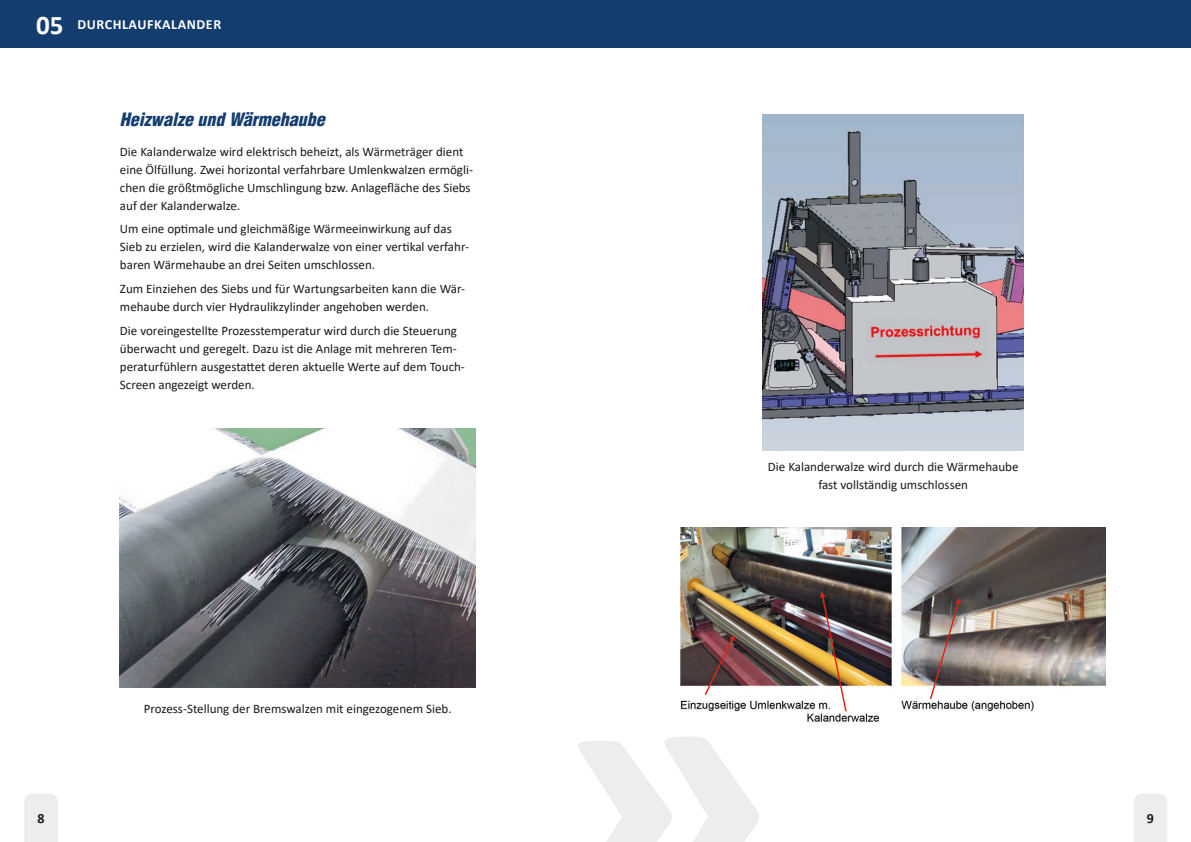
<style>
.page{position:relative;width:1191px;height:842px;background:#fff}
.page>*{position:absolute;margin:0;border:0;box-sizing:border-box;transform-origin:0 0}
.t1{font:italic 900 condensed 18px "Helvetica LT Std";color:#133c6f}
.t2{font:700 14px "Calibri";letter-spacing:.04em;color:#fff}
.t3{font:700 14px "Calibri";color:#1b1819}
.t4{font:13px/18px "Calibri";color:#1b1819}
.s1{font-size:27px}
</style>
<div class="page">
<div style="left:1134px;top:793px;width:33px;height:49px;background:#edeeec"></div>
<div style="left:587px;top:0;width:604px;height:48px;background:#133c6f"></div>
<svg style="left:578px;top:736px;width:181px;height:106px"></svg>
<div style="left:0;top:0;width:604px;height:48px;background:#133c6f"></div>
<div style="left:24px;top:793px;width:34px;height:49px;background:#edeeec"></div>
<img style="left:120px;top:428px;width:355px;height:259px">
<img style="left:762px;top:115px;width:261px;height:336px">
<img style="left:680px;top:527px;width:426px;height:195px">
<p class="t2" style="left:36px;top:15px;width:187px"><span class="s1">05</span> DURCHLAUFKALANDER</p>
<h1 class="t1" style="left:120px;top:108px;width:206px">Heizwalze und Wärmehaube</h1>
<p class="t4" style="left:120px;top:142px;width:354px">Die Kalanderwalze wird elektrisch beheizt, als Wärmeträger dient eine Ölfüllung. Zwei horizontal verfahrbare Umlenkwalzen ermögli&shy;chen die größtmögliche Umschlingung bzw. Anlagefläche des Siebs auf der Kalanderwalze.</p>
<p class="t4" style="left:120px;top:220px;width:351px">Um eine optimale und gleichmäßige Wärmeeinwirkung auf das<br>Sieb zu erzielen, wird die Kalanderwalze von einer vertikal verfahr&shy;baren Wärmehaube an drei Seiten umschlossen.</p>
<p class="t4" style="left:120px;top:279px;width:347px">Zum Einziehen des Siebs und für Wartungsarbeiten kann die Wär&shy;mehaube durch vier Hydraulikzylinder angehoben werden.</p>
<p class="t4" style="left:120px;top:321px;width:346px">Die voreingestellte Prozesstemperatur wird durch die Steuerung überwacht und geregelt. Dazu ist die Anlage mit mehreren Tem&shy;peraturfühlern ausgestattet deren aktuelle Werte auf dem Touch-Screen angezeigt werden.</p>
<p class="t3" style="left:37px;top:808px;width:9px">8</p>
<p class="t4" style="left:144px;top:699px;width:309px">Prozess-Stellung der Bremswalzen mit eingezogenem Sieb.</p>
<p class="t4" style="left:768px;top:457px;width:252px;text-align:center">Die Kalanderwalze wird durch die Wärmehaube fast vollständig umschlossen</p>
<p class="t3" style="left:1146px;top:808px;width:9px">9</p>
</div>
